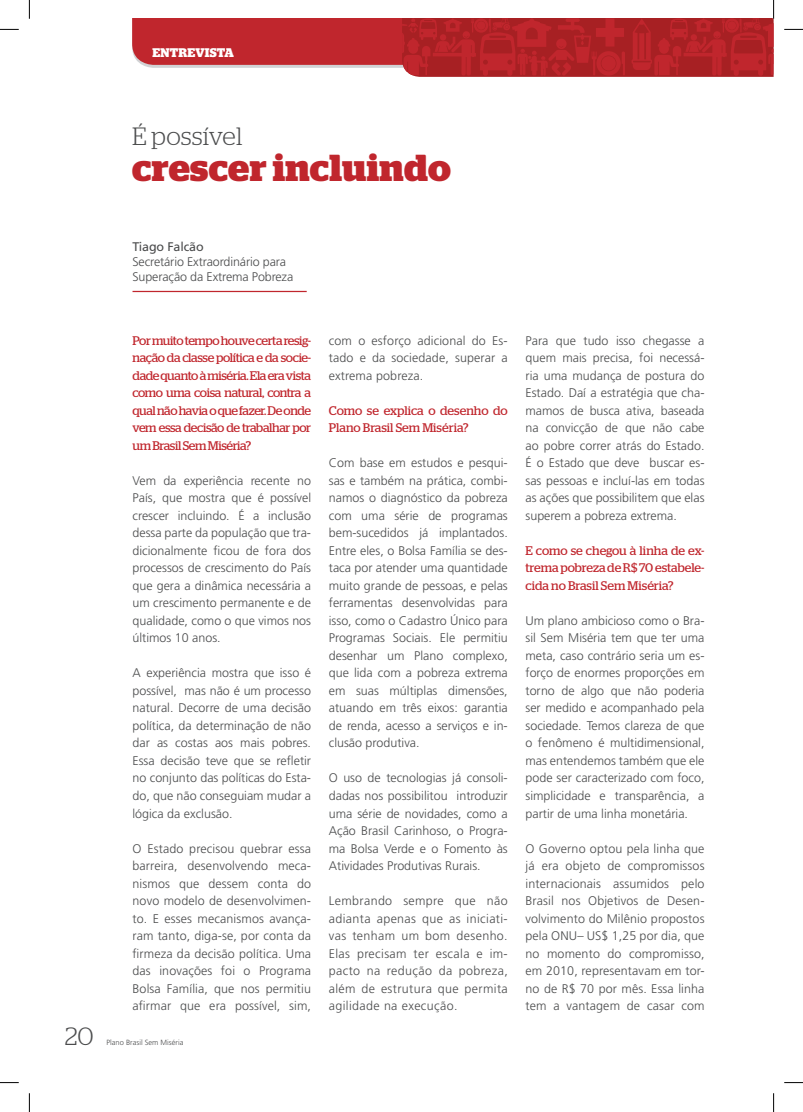
<style>
.page{position:relative;width:803px;height:1112px;background:#fff}
.page>*{position:absolute;margin:0;border:0;box-sizing:border-box;transform-origin:0 0}
.t1{font:700 37.5px "Stag";color:#c0262d}
.t2{font:300 25px "Stag";letter-spacing:.005em;color:#4b4c4d}
.t3{font:300 12.5px/17.5px "Frutiger LT Std";color:#4b4c4d;text-align:justify}
.t4{font:12.5px/17.5px "Stag";letter-spacing:-.005em;color:#c0262d;text-align:justify}
.t5{font:12.5px "Frutiger LT Std";letter-spacing:-.01em;color:#4b4c4d}
.t6{font:700 12.5px "Stag";letter-spacing:.08em;color:#fff}
.t7{font:300 7.5px "Frutiger LT Pro";color:#4b4c4d}
</style>
<div class="page">
<hr style="left:133px;top:291px;width:174px;height:1px;background:#c0262d">
<svg style="left:0;top:29px;width:19px;height:1px"></svg>
<svg style="left:784px;top:29px;width:19px;height:1px"></svg>
<svg style="left:0;top:1082px;width:19px;height:1px"></svg>
<svg style="left:784px;top:1082px;width:19px;height:1px"></svg>
<svg style="left:29px;top:0;width:1px;height:19px"></svg>
<svg style="left:29px;top:1093px;width:1px;height:18px"></svg>
<svg style="left:132px;top:0;width:642px;height:77px"></svg>
<svg style="left:773px;top:1093px;width:1px;height:18px"></svg>
<p class="t6" style="left:152px;top:46px;width:10px">Ent</p>
<p class="t6" style="left:178px;top:46px;width:55px">revista</p>
<h2 class="t2" style="left:132px;top:122px;width:112px">É possível</h2>
<h1 class="t1" style="left:132px;top:146px;width:320px">crescer incluindo</h1>
<p class="t5" style="left:133px;top:239px;width:73px">Tiago Falcão</p>
<p class="t3" style="left:133px;top:254px;width:162px;line-height:15px">Secretário Extraordinário para<br>Superação da Extrema Pobreza</p>
<p class="t4" style="left:133px;top:331px;width:180px">Por muito tempo houve certa resig&shy;nação da classe política e da socie&shy;dade quanto à miséria. Ela era vista como uma coisa natural, contra a qual não havia o que fazer. De onde vem essa decisão de trabalhar por um Brasil Sem Miséria?</p>
<p class="t3" style="left:133px;top:471px;width:180px">Vem da experiência recente no País, que mostra que é possível crescer incluindo. É a inclusão dessa parte da população que tra&shy;dicionalmente ficou de fora dos processos de crescimento do País que gera a dinâmica necessária a um crescimento permanente e de qualidade, como o que vimos nos últimos 10 anos.</p>
<p class="t3" style="left:133px;top:664px;width:180px">A experiência mostra que isso é possível, mas não é um processo natural. Decorre de uma decisão política, da determinação de não dar as costas aos mais pobres.<br>Essa decisão teve que se refletir no conjunto das políticas do Esta&shy;do, que não conseguiam mudar a lógica da exclusão.</p>
<p class="t3" style="left:133px;top:839px;width:180px">O Estado precisou quebrar essa barreira, desenvolvendo meca&shy;nismos que dessem conta do novo modelo de desenvolvimen&shy;to. E esses mecanismos avança&shy;ram tanto, diga-se, por conta da firmeza da decisão política. Uma das inovações foi o Programa Bolsa Família, que nos permitiu afirmar que era possível, sim,</p>
<h2 class="t2" style="left:65px;top:1021px;width:30px">20</h2>
<p class="t7" style="left:106px;top:1037px;width:79px">Plano Brasil Sem Miséria</p>
<p class="t3" style="left:329px;top:331px;width:180px">com o esforço adicional do Es&shy;tado e da sociedade, superar a extrema pobreza.</p>
<p class="t4" style="left:329px;top:401px;width:180px">Como se explica o desenho do<br>Plano Brasil Sem Miséria?</p>
<p class="t3" style="left:329px;top:454px;width:180px">Com base em estudos e pesqui&shy;sas e também na prática, combi&shy;namos o diagnóstico da pobreza com uma série de programas bem-sucedidos já implantados.<br>Entre eles, o Bolsa Família se des&shy;taca por atender uma quantidade muito grande de pessoas, e pelas ferramentas desenvolvidas para isso, como o Cadastro Único para Programas Sociais. Ele permitiu desenhar um Plano complexo, que lida com a pobreza extrema em suas múltiplas dimensões, atuando em três eixos: garantia de renda, acesso a serviços e in&shy;clusão produtiva.</p>
<p class="t3" style="left:329px;top:769px;width:180px">O uso de tecnologias já consoli&shy;dadas nos possibilitou introduzir uma série de novidades, como a Ação Brasil Carinhoso, o Progra&shy;ma Bolsa Verde e o Fomento às Atividades Produtivas Rurais.</p>
<p class="t3" style="left:329px;top:891px;width:180px">Lembrando sempre que não adianta apenas que as iniciati&shy;vas tenham um bom desenho.<br>Elas precisam ter escala e im&shy;pacto na redução da pobreza, além de estrutura que permita agilidade na execução.</p>
<p class="t3" style="left:525px;top:331px;width:181px">Para que tudo isso chegasse a quem mais precisa, foi necessá&shy;ria uma mudança de postura do Estado. Daí a estratégia que cha&shy;mamos de busca ativa, baseada na convicção de que não cabe ao pobre correr atrás do Estado.<br>É o Estado que deve buscar es&shy;sas pessoas e incluí-las em todas as ações que possibilitem que elas superem a pobreza extrema.</p>
<p class="t4" style="left:525px;top:541px;width:180px">E como se chegou à linha de ex&shy;trema pobreza de R$ 70 estabele&shy;cida no Brasil Sem Miséria?</p>
<p class="t3" style="left:525px;top:611px;width:181px">Um plano ambicioso como o Bra&shy;sil Sem Miséria tem que ter uma meta, caso contrário seria um es&shy;forço de enormes proporções em torno de algo que não poderia ser medido e acompanhado pela sociedade. Temos clareza de que o fenômeno é multidimensional, mas entendemos também que ele pode ser caracterizado com foco, simplicidade e transparência, a partir de uma linha monetária.</p>
<p class="t3" style="left:525px;top:839px;width:181px">O Governo optou pela linha que já era objeto de compromissos internacionais assumidos pelo Brasil nos Objetivos de Desen&shy;volvimento do Milênio propostos pela ONU– US$ 1,25 por dia, que no momento do compromisso, em 2010, representavam em tor&shy;no de R$ 70 por mês. Essa linha tem a vantagem de casar com</p>
</div>
